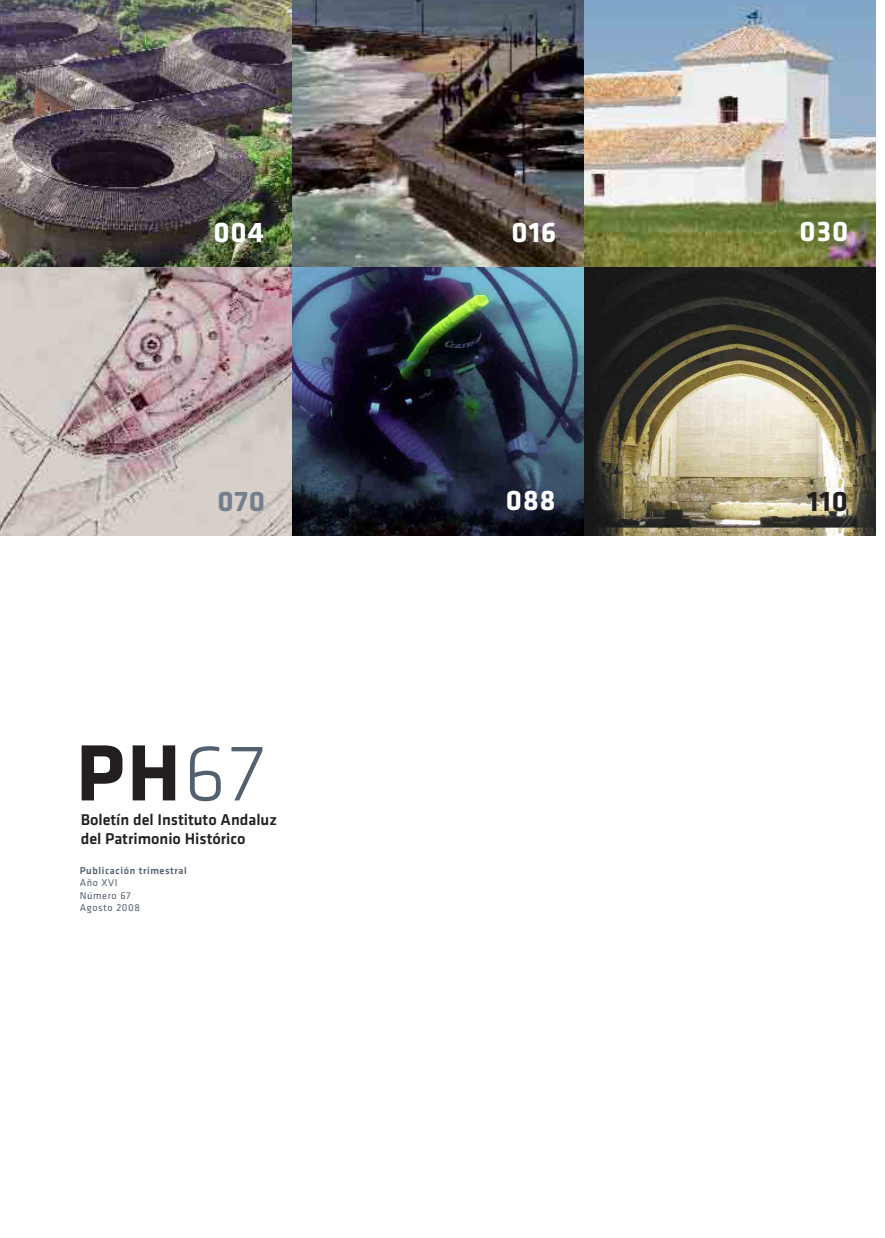
<style>
.page{position:relative;width:885px;height:1238px;background:#fff}
.page>*{position:absolute;margin:0;border:0;box-sizing:border-box;transform-origin:0 0}
.t1{font:700 82.65px "Klavika";color:#231f20}
.t2{font:700 29.4px "Klavika";letter-spacing:.035em;color:#fff}
.t3{font:700 29.4px "Klavika";color:#747f8c}
.t4{font:700 29.4px "Klavika";color:#231f20}
.t5{font:500 16.2px/19px "Klavika";color:#231f20}
.t6{font:10.35px/12.3px "Klavika";letter-spacing:.055em;color:#53616f}
.t7{font:500 10.35px "Klavika";letter-spacing:.055em;color:#53616f}
.s1{font-weight:300;color:#53616f}
</style>
<div class="page">
<img style="left:0;top:0;width:875px;height:536px">
<h2 class="t2" style="left:213px;top:221px;width:52px">004</h2>
<h2 class="t2" style="left:511px;top:221px;width:46px">016</h2>
<h2 class="t2" style="left:799px;top:220px;width:50px">030</h2>
<h2 class="t3" style="left:217px;top:490px;width:49px">070</h2>
<h2 class="t2" style="left:505px;top:489px;width:51px">088</h2>
<h2 class="t4" style="left:807px;top:490px;width:43px">110</h2>
<h1 class="t1" style="left:76px;top:742px;width:189px">PH<span class="s1">67</span></h1>
<p class="t5" style="left:81px;top:811px;width:197px">Boletín del Instituto Andaluz del Patrimonio Histórico</p>
<p class="t7" style="left:80px;top:866px;width:108px">Publicación trimestral</p>
<p class="t6" style="left:80px;top:877px;width:62px">Año XVI<br>Número 67<br>Agosto 2008</p>
</div>
